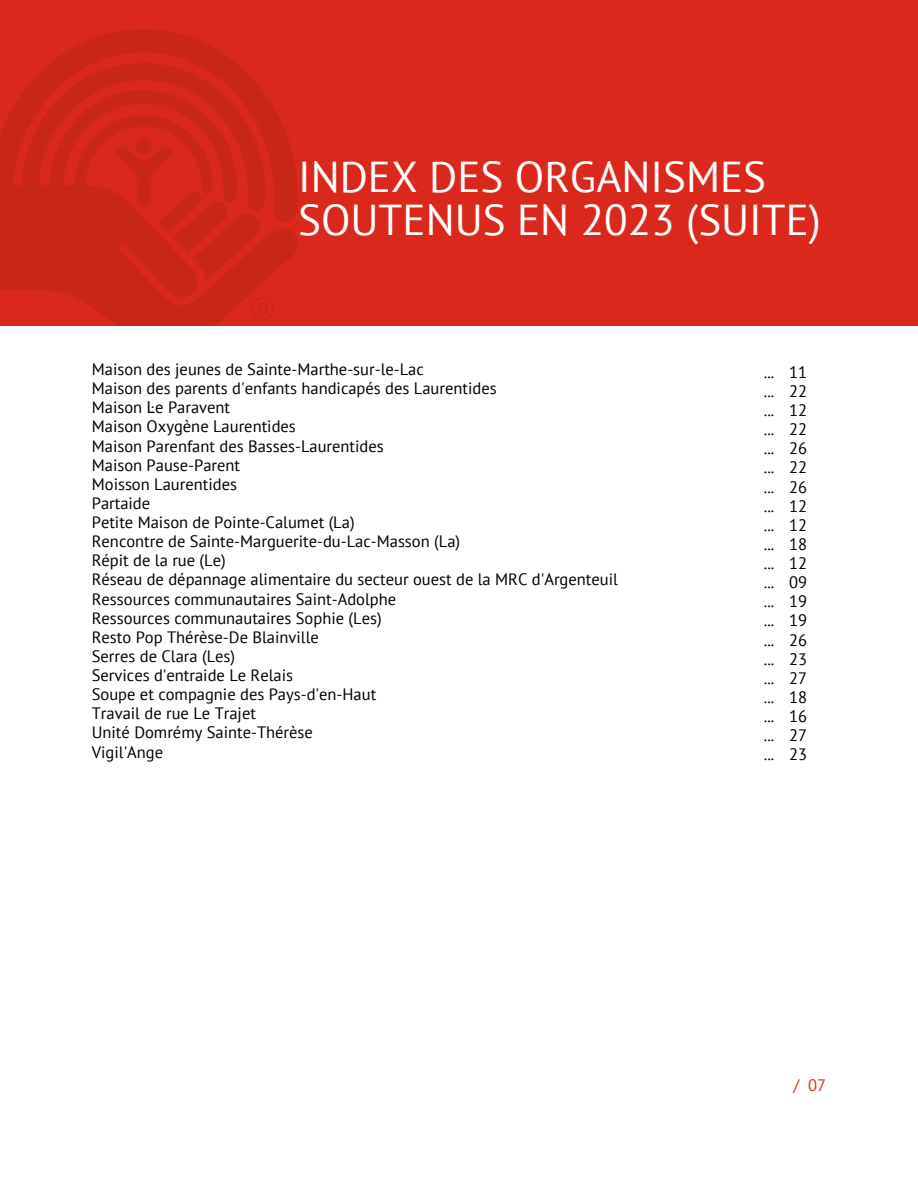
<style>
.page{position:relative;width:918px;height:1188px;background:#fff}
.page>*{position:absolute;margin:0;border:0;box-sizing:border-box;transform-origin:0 0}
.t1{font:43.05px/42.8px "PT Sans";color:#fff}
.t2{font:16.5px "PT Sans";color:#000}
.t3{font:16.5px "PT Sans";color:#da291c}
.s1{font-family:"Noto Sans"}
</style>
<div class="page">
<div style="left:0;top:0;width:918px;height:325px;background:#da291c"></div>
<img style="left:0;top:30px;width:297px;height:296px">
<p class="t1" style="left:298px;top:155px;width:524px">INDEX DES ORGANISMES<br>SOUTENUS EN 2023 (SUITE)</p>
<p class="t2" style="left:92px;top:358px;width:334px">Maison des jeunes de Sainte-Marthe-sur-le-Lac</p>
<p class="t2" style="left:92px;top:377px;width:406px">Maison des parents d'enfants handicapés des Laurentides</p>
<p class="t2" style="left:92px;top:397px;width:140px">Maison <span class="s1">Ŀ</span>e Paravent</p>
<p class="t2" style="left:92px;top:416px;width:206px">Maison Oxygène Laurentides</p>
<p class="t2" style="left:92px;top:435px;width:294px">Maison Parenfant des Basses-Laurentides</p>
<p class="t2" style="left:92px;top:454px;width:150px">Maison Pause-Parent</p>
<p class="t2" style="left:92px;top:473px;width:147px">Moisson Laurentides</p>
<p class="t2" style="left:92px;top:492px;width:60px">Partaide</p>
<p class="t2" style="left:92px;top:511px;width:264px">Petite Maison de Pointe-Calumet (La)</p>
<p class="t2" style="left:92px;top:530px;width:370px">Rencontre de Sainte-Marguerite-du-Lac-Masson (La)</p>
<p class="t2" style="left:92px;top:550px;width:135px">Répit de la rue (Le)</p>
<p class="t2" style="left:92px;top:569px;width:528px">Réseau de dépannage alimentaire du secteur ouest de la MRC d'Argenteuil</p>
<p class="t2" style="left:92px;top:588px;width:306px">Ressources communautaires Saint-Adolphe</p>
<p class="t2" style="left:92px;top:607px;width:291px">Ressources communautaires Sophie (Les)</p>
<p class="t2" style="left:92px;top:626px;width:229px">Resto Pop Thérèse-De Blainville</p>
<p class="t2" style="left:92px;top:645px;width:145px">Serres de Clara (Les)</p>
<p class="t2" style="left:92px;top:664px;width:203px">Services d'entraide Le Relais</p>
<p class="t2" style="left:92px;top:683px;width:286px">Soupe et compagnie des Pays-d'en-Haut</p>
<p class="t2" style="left:92px;top:703px;width:166px">Travail de rue Le Trajet</p>
<p class="t2" style="left:92px;top:722px;width:223px">Unité Domrémy Sainte-Thérèse</p>
<p class="t2" style="left:92px;top:741px;width:73px">Vigil'Ange</p>
<p class="t2" style="left:764px;top:361px;width:12px">...</p>
<p class="t2" style="left:764px;top:380px;width:12px">...</p>
<p class="t2" style="left:764px;top:399px;width:12px">...</p>
<p class="t2" style="left:764px;top:418px;width:12px">...</p>
<p class="t2" style="left:764px;top:438px;width:12px">...</p>
<p class="t2" style="left:764px;top:457px;width:12px">...</p>
<p class="t2" style="left:764px;top:476px;width:12px">...</p>
<p class="t2" style="left:764px;top:495px;width:12px">...</p>
<p class="t2" style="left:764px;top:514px;width:12px">...</p>
<p class="t2" style="left:764px;top:533px;width:12px">...</p>
<p class="t2" style="left:764px;top:552px;width:12px">...</p>
<p class="t2" style="left:764px;top:571px;width:12px">...</p>
<p class="t2" style="left:764px;top:591px;width:12px">...</p>
<p class="t2" style="left:764px;top:610px;width:12px">...</p>
<p class="t2" style="left:764px;top:629px;width:12px">...</p>
<p class="t2" style="left:764px;top:648px;width:12px">...</p>
<p class="t2" style="left:764px;top:667px;width:12px">...</p>
<p class="t2" style="left:764px;top:686px;width:12px">...</p>
<p class="t2" style="left:764px;top:705px;width:12px">...</p>
<p class="t2" style="left:764px;top:724px;width:12px">...</p>
<p class="t2" style="left:764px;top:744px;width:12px">...</p>
<h1 class="t2" style="left:789px;top:361px;width:19px">11</h1>
<p class="t2" style="left:789px;top:380px;width:19px">22</p>
<p class="t2" style="left:789px;top:399px;width:19px">12</p>
<p class="t2" style="left:789px;top:418px;width:19px">22</p>
<p class="t2" style="left:789px;top:438px;width:19px">26</p>
<p class="t2" style="left:789px;top:457px;width:19px">22</p>
<p class="t2" style="left:789px;top:476px;width:19px">26</p>
<p class="t2" style="left:789px;top:495px;width:19px">12</p>
<p class="t2" style="left:789px;top:514px;width:19px">12</p>
<p class="t2" style="left:789px;top:533px;width:19px">18</p>
<p class="t2" style="left:789px;top:552px;width:19px">12</p>
<p class="t2" style="left:789px;top:571px;width:19px">09</p>
<p class="t2" style="left:789px;top:591px;width:19px">19</p>
<p class="t2" style="left:789px;top:610px;width:19px">19</p>
<p class="t2" style="left:789px;top:629px;width:19px">26</p>
<p class="t2" style="left:789px;top:648px;width:19px">23</p>
<p class="t2" style="left:789px;top:667px;width:19px">27</p>
<p class="t2" style="left:789px;top:686px;width:19px">18</p>
<p class="t2" style="left:789px;top:705px;width:19px">16</p>
<p class="t2" style="left:789px;top:724px;width:19px">27</p>
<p class="t2" style="left:789px;top:744px;width:19px">23</p>
<p class="t3" style="left:794px;top:1075px;width:34px">/ 07</p>
</div>
